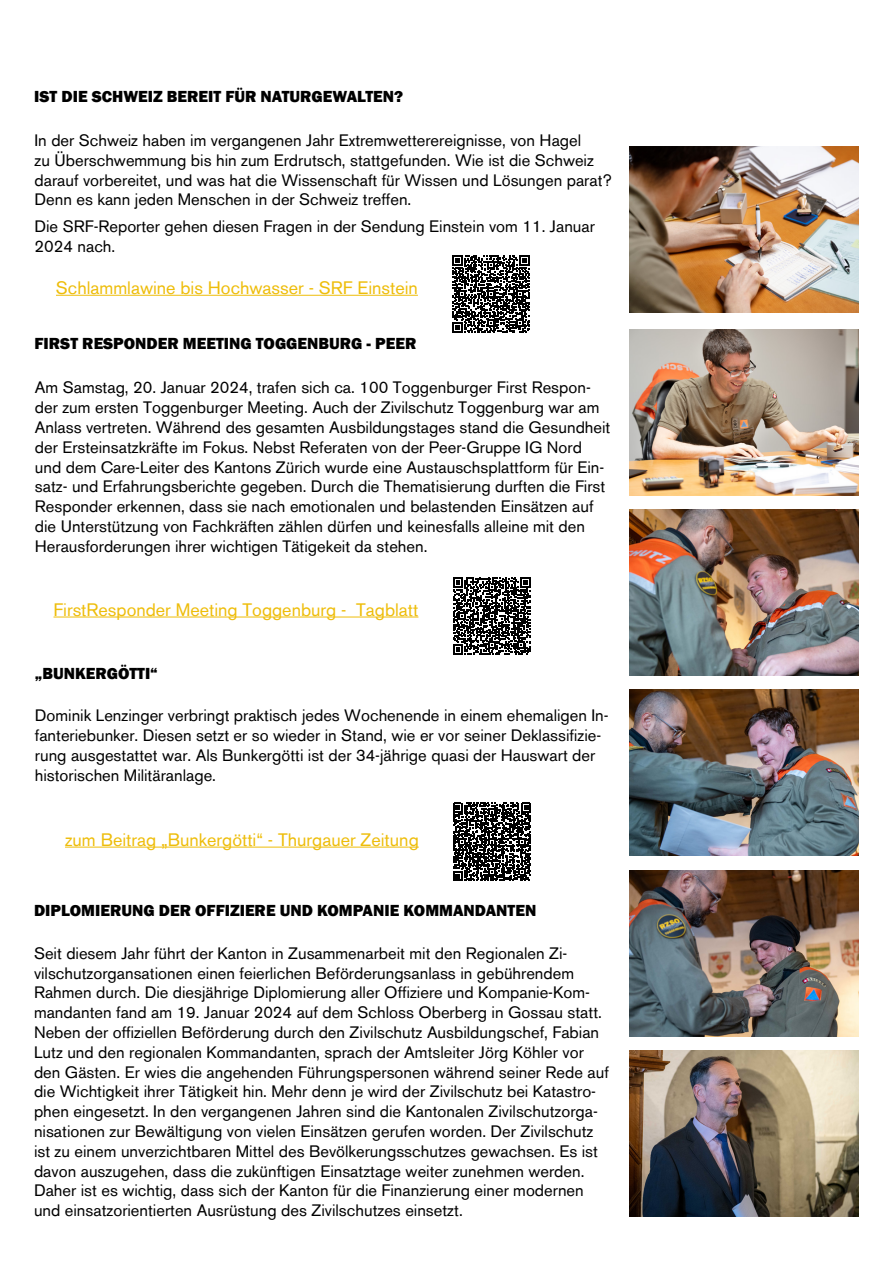
<style>
.page{position:relative;width:893px;height:1263px;background:#fff}
.page>*{position:absolute;margin:0;border:0;box-sizing:border-box;transform-origin:0 0}
.t1{font:18px "Akzidenz Grotesk BE";color:#eebd0a}
.t2{font:16.5px/19.8px "Akzidenz Grotesk BE";color:#000}
.t3{font:800 16.5px "Franklin Gothic";color:#000}
</style>
<div class="page">
<svg style="left:453px;top:803px;width:78px;height:78px"></svg>
<hr style="left:65px;top:847px;width:344px;height:1px;background:#eebd0a">
<svg style="left:453px;top:577px;width:77px;height:77px"></svg>
<hr style="left:54px;top:616px;width:364px;height:1px;background:#eebd0a">
<svg style="left:452px;top:255px;width:78px;height:78px"></svg>
<hr style="left:56px;top:295px;width:362px;height:1px;background:#eebd0a">
<img style="left:629px;top:690px;width:230px;height:166px">
<img style="left:629px;top:329px;width:230px;height:166px">
<img style="left:629px;top:510px;width:230px;height:165px">
<img style="left:629px;top:146px;width:230px;height:166px">
<img style="left:629px;top:870px;width:230px;height:166px">
<img style="left:629px;top:1050px;width:230px;height:166px">
<p class="t3" style="left:34px;top:86px;width:370px">IST DIE SCHWEIZ BEREIT FÜR NATURGEWALTEN?</p>
<p class="t2" style="left:35px;top:130px;width:579px">In der Schweiz haben im vergangenen Jahr Extremwetterereignisse, von Hagel<br>zu Überschwemmung bis hin zum Erdrutsch, stattgefunden. Wie ist die Schweiz darauf vorbereitet, und was hat die Wissenschaft für Wissen und Lösungen parat?<br>Denn es kann jeden Menschen in der Schweiz treffen.</p>
<p class="t2" style="left:35px;top:217px;width:562px">Die SRF-Reporter gehen diesen Fragen in der Sendung Einstein vom 11. Januar<br>2024 nach.</p>
<p class="t1" style="left:56px;top:277px;width:363px">Schlammlawine bis Hochwasser - SRF Einstein</p>
<p class="t3" style="left:35px;top:333px;width:383px">FIRST RESPONDER MEETING TOGGENBURG - PEER</p>
<p class="t2" style="left:35px;top:378px;width:577px">Am Samstag, 20. Januar 2024, trafen sich ca. 100 Toggenburger First Respon&shy;der zum ersten Toggenburger Meeting. Auch der Zivilschutz Toggenburg war am Anlass vertreten. Während des gesamten Ausbildungstages stand die Gesundheit der Ersteinsatzkräfte im Fokus. Nebst Referaten von der Peer-Gruppe IG Nord und dem Care-Leiter des Kantons Zürich wurde eine Austauschsplattform für Ein&shy;satz- und Erfahrungsberichte gegeben. Durch die Thematisierung durften die First Responder erkennen, dass sie nach emotionalen und belastenden Einsätzen auf die Unterstützung von Fachkräften zählen dürfen und keinesfalls alleine mit den Herausforderungen ihrer wichtigen Tätigekeit da stehen.</p>
<p class="t1" style="left:54px;top:599px;width:366px">FirstResponder Meeting Toggenburg - Tagblatt</p>
<p class="t3" style="left:35px;top:662px;width:124px">„BUNKERGÖTTI“</p>
<p class="t2" style="left:35px;top:706px;width:575px">Dominik Lenzinger verbringt praktisch jedes Wochenende in einem ehemaligen In&shy;fanteriebunker. Diesen setzt er so wieder in Stand, wie er vor seiner Deklassifizie&shy;rung ausgestattet war. Als Bunkergötti ist der 34-jährige quasi der Hauswart der historischen Militäranlage.</p>
<p class="t1" style="left:65px;top:829px;width:355px">zum Beitrag „Bunkergötti“ - Thurgauer Zeitung</p>
<p class="t3" style="left:34px;top:900px;width:504px">DIPLOMIERUNG DER OFFIZIERE UND KOMPANIE KOMMANDANTEN</p>
<p class="t2" style="left:34px;top:943px;width:576px">Seit diesem Jahr führt der Kanton in Zusammenarbeit mit den Regionalen Zi&shy;vilschutzorgansationen einen feierlichen Beförderungsanlass in gebührendem Rahmen durch. Die diesjährige Diplomierung aller Offiziere und Kompanie-Kom&shy;mandanten fand am 19. Januar 2024 auf dem Schloss Oberberg in Gossau statt.<br>Neben der offiziellen Beförderung durch den Zivilschutz Ausbildungschef, Fabian Lutz und den regionalen Kommandanten, sprach der Amtsleiter Jörg Köhler vor den Gästen. Er wies die angehenden Führungspersonen während seiner Rede auf die Wichtigkeit ihrer Tätigkeit hin. Mehr denn je wird der Zivilschutz bei Katastro&shy;phen eingesetzt. In den vergangenen Jahren sind die Kantonalen Zivilschutzorga&shy;nisationen zur Bewältigung von vielen Einsätzen gerufen worden. Der Zivilschutz ist zu einem unverzichtbaren Mittel des Bevölkerungsschutzes gewachsen. Es ist davon auszugehen, dass die zukünftigen Einsatztage weiter zunehmen werden.<br>Daher ist es wichtig, dass sich der Kanton für die Finanzierung einer modernen und einsatzorientierten Ausrüstung des Zivilschutzes einsetzt.</p>
</div>
